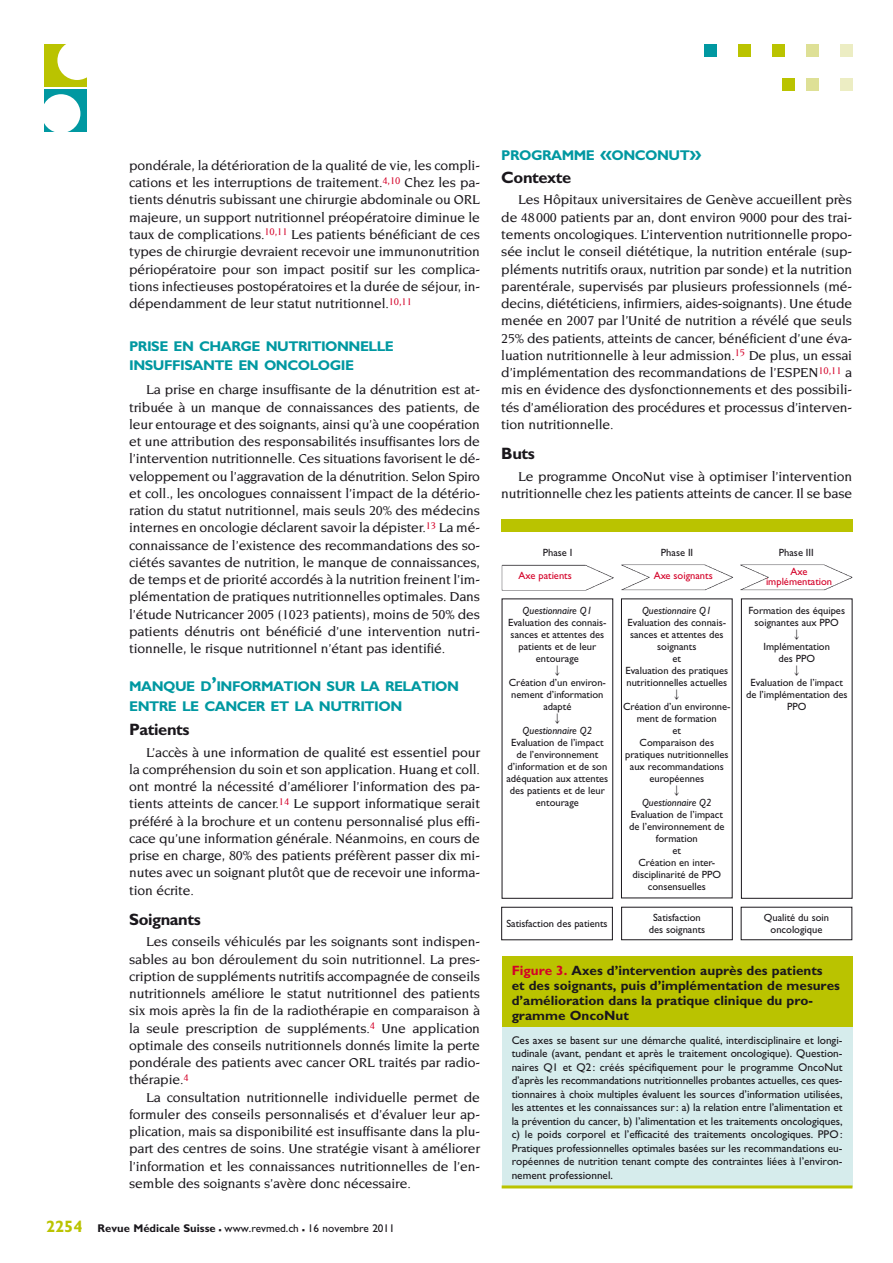
<style>
.page{position:relative;width:893px;height:1263px;background:#fff}
.page>*{position:absolute;margin:0;border:0;box-sizing:border-box;transform-origin:0 0}
.t1{font:700 16.5px "Gill Sans";letter-spacing:-.025em;color:#1a171c}
.t2{font:700 14.1px/19.5px "Gill Sans";letter-spacing:-.035em;color:#0098a1}
.t3{font:500 13.95px/17.2px "Novarese";letter-spacing:-.01em;color:#1a171c;text-align:justify}
.t4{font:700 13.5px/15px "Gill Sans";color:#1a171c}
.t5{font:11.25px/13.5px "Gill Sans";color:#1a171c;text-align:justify}
.t6{font:10.5px/12px "Gill Sans";color:#1a171c;text-align:center}
.t7{font:10.5px/10.5px "Gill Sans";color:#d40028;text-align:center}
.s1{font-size:20.25px}
.s2{font-weight:700;font-size:16.5px;color:#bac300}
.s3{font-weight:700}
.s4{font-weight:700;font-size:16.5px}
.s5{font-style:italic}
.s6{font-family:"European Pi Four"}
.s7{color:#d40028}
</style>
<div class="page">
<div style="left:840px;top:45px;width:12px;height:12px;background:#ecedc3"></div>
<div style="left:806px;top:45px;width:12px;height:12px;background:#dee096"></div>
<div style="left:772px;top:45px;width:12px;height:12px;background:#bac300"></div>
<div style="left:738px;top:45px;width:12px;height:12px;background:#bac300"></div>
<div style="left:704px;top:45px;width:12px;height:12px;background:#0098a1"></div>
<div style="left:840px;top:79px;width:12px;height:12px;background:#ecedc3"></div>
<div style="left:806px;top:79px;width:12px;height:12px;background:#dee096"></div>
<div style="left:782px;top:79px;width:13px;height:12px;background:#bac300"></div>
<div style="left:45px;top:45px;width:42px;height:42px;background:#bac300"></div>
<div style="left:57px;top:41px;width:40px;height:39px;background:#fff;border-radius:50%"></div>
<div style="left:45px;top:89px;width:42px;height:43px;background:#0098a1"></div>
<div style="left:42px;top:94px;width:38px;height:39px;background:#fff;border-radius:50%"></div>
<div style="left:502px;top:1008px;width:350px;height:179px;background:#d6ecec"></div>
<div style="left:502px;top:956px;width:350px;height:71px;background:#bac300"></div>
<div style="left:501px;top:519px;width:351px;height:13px;background:#bac300"></div>
<hr style="left:502px;top:1185px;width:350px;height:3px;background:#bac300">
<div style="left:501px;top:907px;width:112px;height:33px;border:1px solid #1a171c"></div>
<img style="left:621px;top:564px;width:112px;height:26px">
<img style="left:502px;top:564px;width:112px;height:27px">
<img style="left:740px;top:564px;width:112px;height:26px">
<div style="left:741px;top:598px;width:111px;height:301px;border:1px solid #1a171c"></div>
<div style="left:621px;top:598px;width:111px;height:300px;border:1px solid #1a171c"></div>
<p class="t3" style="left:129px;top:157px;width:352px">pondérale, la détérioration de la qualité de vie, les compli&shy;cations et les interruptions de traitement.<sup>4,10</sup> Chez les pa&shy;tients dénutris subissant une chirurgie abdominale ou ORL majeure, un support nutritionnel préopératoire diminue le taux de complications.<sup>10,11</sup> Les patients bénéficiant de ces types de chirurgie devraient recevoir une immunonutrition périopératoire pour son impact positif sur les complica&shy;tions infectieuses postopératoires et la durée de séjour, in&shy;dépendamment de leur statut nutritionnel.<sup>10,11</sup></p>
<p class="t2" style="left:129px;top:336px;width:266px">PRISE EN CHARGE NUTRITIONNELLE<br>INSUFFISANTE EN ONCOLOGIE</p>
<p class="t3" style="left:129px;top:381px;width:352px;text-indent:17px">La prise en charge insuffisante de la dénutrition est at&shy;tribuée à un manque de connaissances des patients, de leur entourage et des soignants, ainsi qu’à une coopération et une attribution des responsabilités insuffisantes lors de l’intervention nutritionnelle. Ces situations favorisent le dé&shy;veloppement ou l’aggravation de la dénutrition. Selon Spiro et coll., les oncologues connaissent l’impact de la détério&shy;ration du statut nutritionnel, mais seuls 20% des médecins internes en oncologie déclarent savoir la dépister.<sup>13</sup> La mé&shy;connaissance de l’existence des recommandations des so&shy;ciétés savantes de nutrition, le manque de connaissances, de temps et de priorité accordés à la nutrition freinent l’im&shy;plémentation de pratiques nutritionnelles optimales. Dans l’étude Nutricancer 2005 (1023 patients), moins de 50% des patients dénutris ont bénéficié d’une intervention nutri&shy;tionnelle, le risque nutritionnel n’étant pas identifié.</p>
<p class="t2" style="left:129px;top:677px;width:331px">MANQUE D<span class="s1">’</span>INFORMATION SUR LA RELATION<br>ENTRE LE CANCER ET LA NUTRITION</p>
<p class="t1" style="left:129px;top:719px;width:62px">Patients</p>
<p class="t3" style="left:129px;top:743px;width:352px;text-indent:17px">L’accès à une information de qualité est essentiel pour la compréhension du soin et son application. Huang et coll. ont montré la nécessité d’améliorer l’information des pa&shy;tients atteints de cancer.<sup>14</sup> Le support informatique serait préféré à la brochure et un contenu personnalisé plus effi&shy;cace qu’une information générale. Néanmoins, en cours de prise en charge, 80% des patients préfèrent passer dix mi&shy;nutes avec un soignant plutôt que de recevoir une informa&shy;tion écrite.</p>
<p class="t1" style="left:129px;top:909px;width:73px">Soignants</p>
<p class="t3" style="left:146px;top:933px;width:335px">Les conseils véhiculés par les soignants sont indispen-</p>
<p class="t3" style="left:129px;top:950px;width:352px">sables au bon déroulement du soin nutritionnel. La pres-</p>
<p class="t3" style="left:129px;top:967px;width:352px">cription de suppléments nutritifs accompagnée de conseils</p>
<p class="t3" style="left:129px;top:985px;width:352px">nutritionnels améliore le statut nutritionnel des patients</p>
<p class="t3" style="left:129px;top:1002px;width:352px">six mois après la fin de la radiothérapie en comparaison à</p>
<p class="t3" style="left:129px;top:1019px;width:352px">la seule prescription de suppléments.<sup>4</sup> Une application</p>
<p class="t3" style="left:129px;top:1036px;width:352px">optimale des conseils nutritionnels donnés limite la perte</p>
<p class="t3" style="left:129px;top:1054px;width:352px">pondérale des patients avec cancer ORL traités par radio-</p>
<p class="t3" style="left:129px;top:1071px;width:61px">thérapie.<sup>4</sup></p>
<p class="t3" style="left:146px;top:1088px;width:335px">La consultation nutritionnelle individuelle permet de</p>
<p class="t3" style="left:129px;top:1105px;width:352px">formuler des conseils personnalisés et d’évaluer leur ap-</p>
<p class="t3" style="left:129px;top:1123px;width:352px">plication, mais sa disponibilité est insuffisante dans la plu-</p>
<p class="t3" style="left:129px;top:1140px;width:352px">part des centres de soins. Une stratégie visant à améliorer</p>
<p class="t3" style="left:129px;top:1157px;width:352px">l’information et les connaissances nutritionnelles de l’en-</p>
<p class="t3" style="left:129px;top:1174px;width:283px">semble des soignants s’avère donc nécessaire.</p>
<p class="t5" style="left:46px;top:1221px;width:350px"><span class="s2">2254</span> <span class="s3">Revue Médicale Suisse</span> <span class="s4">–</span> www.revmed.ch <span class="s4">–</span> 16 novembre 2011</p>
<p class="t2" style="left:501px;top:145px;width:202px">PROGRAMME <span class="s1">«</span>ONCONUT<span class="s1">»</span></p>
<p class="t1" style="left:501px;top:167px;width:71px">Contexte</p>
<p class="t3" style="left:501px;top:191px;width:352px;text-indent:17px">Les Hôpitaux universitaires de Genève accueillent près de 48000 patients par an, dont environ 9000 pour des trai&shy;tements oncologiques. L’intervention nutritionnelle propo&shy;sée inclut le conseil diététique, la nutrition entérale (sup&shy;pléments nutritifs oraux, nutrition par sonde) et la nutrition parentérale, supervisés par plusieurs professionnels (mé&shy;decins, diététiciens, infirmiers, aides-soignants). Une étude menée en 2007 par l’Unité de nutrition a révélé que seuls 25% des patients, atteints de cancer, bénéficient d’une éva&shy;luation nutritionnelle à leur admission.<sup>15</sup> De plus, un essai d’implémentation des recommandations de l’ESPEN<sup>10,11</sup> a mis en évidence des dysfonctionnements et des possibili&shy;tés d’amélioration des procédures et processus d’interven&shy;tion nutritionnelle.</p>
<p class="t1" style="left:501px;top:443px;width:35px">Buts</p>
<p class="t3" style="left:501px;top:467px;width:352px;text-align:right">Le programme OncoNut vise à optimiser l’intervention nutritionnelle chez les patients atteints de cancer. Il se base</p>
<p class="t6" style="left:543px;top:546px;width:31px">Phase I</p>
<p class="t6" style="left:661px;top:546px;width:34px">Phase II</p>
<p class="t6" style="left:779px;top:546px;width:36px">Phase III</p>
<p class="t7" style="left:519px;top:570px;width:55px">Axe patients</p>
<p class="t7" style="left:654px;top:570px;width:61px">Axe soignants</p>
<p class="t7" style="left:766px;top:566px;width:68px">Axe implémentation</p>
<p class="t6" style="left:506px;top:604px;width:103px"><span class="s5">Questionnaire Q1<br></span>Evaluation des connais&shy;sances et attentes des patients et de leur entourage<br><span class="s6">Q<br></span>Création d’un environ&shy;nement d’information adapté<br><span class="s6">Q<br></span><span class="s5">Questionnaire Q2<br></span>Evaluation de l’impact de l’environnement d’information et de son adéquation aux attentes des patients et de leur entourage</p>
<p class="t6" style="left:746px;top:604px;width:103px">Formation des équipes soignantes aux PPO<br><span class="s6">Q<br></span>Implémentation<br>des PPO<br><span class="s6">Q<br></span>Evaluation de l’impact de l’implémentation des<br>PPO</p>
<p class="t6" style="left:623px;top:604px;width:109px"><span class="s5">Questionnaire Q1<br></span>Evaluation des connais&shy;sances et attentes des soignants<br>et<br>Evaluation des pratiques nutritionnelles actuelles<br><span class="s6">Q<br></span>Création d’un environne&shy;ment de formation<br>et<br>Comparaison des pratiques nutritionnelles aux recommandations européennes<br><span class="s6">Q<br></span><span class="s5">Questionnaire Q2<br></span>Evaluation de l’impact<br>de l’environnement de formation<br>et<br>Création en inter&shy;disciplinarité de PPO consensuelles</p>
<p class="t6" style="left:506px;top:918px;width:103px">Satisfaction des patients</p>
<p class="t6" style="left:649px;top:912px;width:58px">Satisfaction des soignants</p>
<p class="t6" style="left:764px;top:912px;width:67px">Qualité du soin oncologique</p>
<p class="t4" style="left:512px;top:962px;width:330px"><span class="s7">Figure 3.</span> Axes d’intervention auprès des patients<br>et des soignants, puis d’implémentation de mesures d’amélioration dans la pratique clinique du pro&shy;gramme OncoNut</p>
<p class="t5" style="left:512px;top:1033px;width:332px">Ces axes se basent sur une démarche qualité, interdisciplinaire et longi&shy;tudinale (avant, pendant et après le traitement oncologique). Question&shy;naires Q1 et Q2 : créés spécifiquement pour le programme OncoNut d’après les recommandations nutritionnelles probantes actuelles, ces ques&shy;tionnaires à choix multiples évaluent les sources d’information utilisées, les attentes et les connaissances sur: a) la relation entre l’alimentation et la prévention du cancer, b) l’alimentation et les traitements oncologiques, c) le poids corporel et l’efficacité des traitements oncologiques. PPO:<br>Pratiques professionnelles optimales basées sur les recommandations eu&shy;ropéennes de nutrition tenant compte des contraintes liées à l’environ&shy;nement professionnel.</p>
</div>
